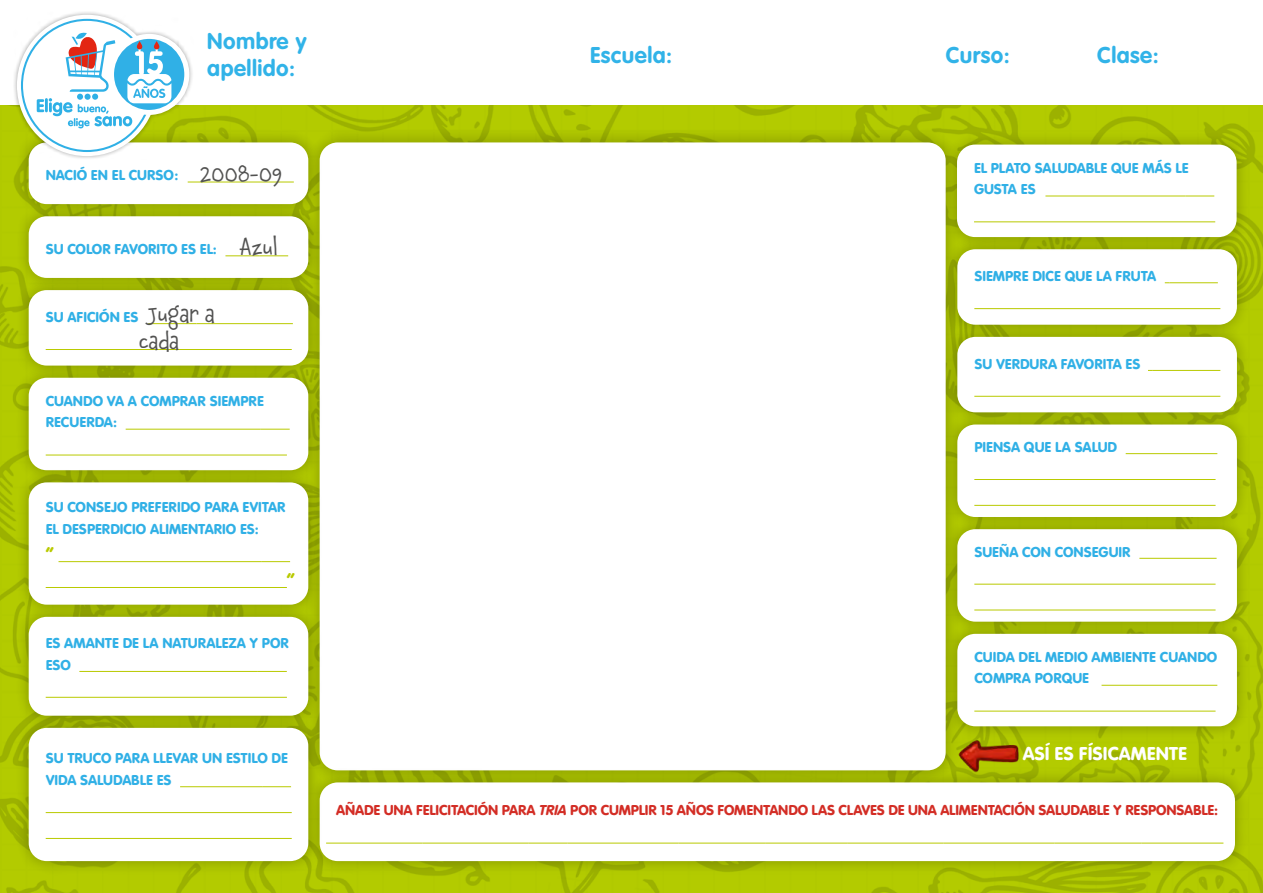
<style>
.page{position:relative;width:1263px;height:893px;background:#fff}
.page>*{position:absolute;margin:0;border:0;box-sizing:border-box;transform-origin:0 0}
.t1{font:700 22.5px/27px "VAG Rounded LT Pro";letter-spacing:.02em;color:#31b3e8}
.t2{font:22.5px/26.5px "Chaloops";color:#525251}
.t3{font:19.5px "VAG Rundschrift D";color:#fff}
.t4{font:700 18px "VAG Rounded LT Pro";color:#b9ca01}
.t5{font:15px/21.6px "VAG Rundschrift D";color:#30b0e6}
.t6{font:15px "VAG Rundschrift D";letter-spacing:-.01em;color:#d32d25}
.s1{font-style:italic}
</style>
<div class="page">
<img style="left:0;top:106px;width:1263px;height:787px">
<div style="left:306px;top:129px;width:654px;height:655px;background:#000;opacity:.27"></div>
<div style="left:320px;top:142px;width:626px;height:628px;background:#fff;border-radius:18px"></div>
<div style="left:306px;top:769px;width:943px;height:106px;background:#000;opacity:.27"></div>
<div style="left:320px;top:782px;width:915px;height:79px;background:#fff;border-radius:18px"></div>
<hr style="left:326px;top:843px;width:97px;height:1px;background:#b9ca01">
<hr style="left:423px;top:843px;width:106px;height:1px;background:#b9ca01">
<hr style="left:529px;top:843px;width:38px;height:1px;background:#b9ca01">
<hr style="left:567px;top:843px;width:111px;height:1px;background:#b9ca01">
<hr style="left:678px;top:843px;width:87px;height:1px;background:#b9ca01">
<hr style="left:765px;top:843px;width:82px;height:1px;background:#b9ca01">
<hr style="left:847px;top:843px;width:97px;height:1px;background:#b9ca01">
<hr style="left:944px;top:843px;width:110px;height:1px;background:#b9ca01">
<hr style="left:1054px;top:843px;width:87px;height:1px;background:#b9ca01">
<hr style="left:1141px;top:843px;width:82px;height:1px;background:#b9ca01">
<div style="left:15px;top:129px;width:307px;height:89px;background:#000;opacity:.27"></div>
<div style="left:29px;top:142px;width:279px;height:62px;background:#fff;border-radius:18px"></div>
<hr style="left:188px;top:182px;width:48px;height:1px;background:#b9ca01">
<hr style="left:236px;top:182px;width:58px;height:1px;background:#b9ca01">
<div style="left:15px;top:202px;width:307px;height:90px;background:#000;opacity:.27"></div>
<div style="left:29px;top:216px;width:279px;height:62px;background:#fff;border-radius:18px"></div>
<hr style="left:225px;top:255px;width:34px;height:1px;background:#b9ca01">
<svg style="left:259px;top:255px;width:29px;height:1px"></svg>
<div style="left:15px;top:276px;width:307px;height:104px;background:#000;opacity:.27"></div>
<div style="left:29px;top:290px;width:279px;height:76px;background:#fff;border-radius:18px"></div>
<hr style="left:148px;top:323px;width:48px;height:1px;background:#b9ca01">
<hr style="left:196px;top:323px;width:97px;height:1px;background:#b9ca01">
<hr style="left:46px;top:349px;width:246px;height:1px;background:#b9ca01">
<div style="left:943px;top:235px;width:308px;height:104px;background:#000;opacity:.27"></div>
<div style="left:957px;top:249px;width:280px;height:76px;background:#fff;border-radius:18px"></div>
<hr style="left:1169px;top:282px;width:49px;height:1px;background:#b9ca01">
<hr style="left:974px;top:308px;width:246px;height:1px;background:#b9ca01">
<div style="left:943px;top:323px;width:308px;height:104px;background:#000;opacity:.27"></div>
<div style="left:957px;top:337px;width:280px;height:75px;background:#fff;border-radius:18px"></div>
<hr style="left:1153px;top:370px;width:67px;height:1px;background:#b9ca01">
<hr style="left:974px;top:396px;width:246px;height:1px;background:#b9ca01">
<div style="left:15px;top:364px;width:307px;height:120px;background:#000;opacity:.27"></div>
<div style="left:29px;top:378px;width:279px;height:92px;background:#fff;border-radius:18px"></div>
<hr style="left:126px;top:429px;width:135px;height:1px;background:#b9ca01">
<svg style="left:261px;top:429px;width:29px;height:1px"></svg>
<hr style="left:46px;top:455px;width:241px;height:1px;background:#b9ca01">
<div style="left:943px;top:411px;width:308px;height:120px;background:#000;opacity:.27"></div>
<div style="left:957px;top:424px;width:280px;height:93px;background:#fff;border-radius:18px"></div>
<hr style="left:1126px;top:453px;width:91px;height:1px;background:#b9ca01">
<hr style="left:974px;top:479px;width:241px;height:1px;background:#b9ca01">
<hr style="left:974px;top:505px;width:241px;height:1px;background:#b9ca01">
<div style="left:943px;top:515px;width:308px;height:120px;background:#000;opacity:.27"></div>
<div style="left:957px;top:529px;width:280px;height:93px;background:#fff;border-radius:18px"></div>
<hr style="left:1139px;top:558px;width:77px;height:1px;background:#b9ca01">
<hr style="left:974px;top:584px;width:241px;height:1px;background:#b9ca01">
<hr style="left:974px;top:610px;width:241px;height:1px;background:#b9ca01">
<div style="left:943px;top:620px;width:308px;height:120px;background:#000;opacity:.27"></div>
<div style="left:957px;top:634px;width:280px;height:92px;background:#fff;border-radius:18px"></div>
<hr style="left:1101px;top:685px;width:116px;height:1px;background:#b9ca01">
<hr style="left:974px;top:711px;width:241px;height:1px;background:#b9ca01">
<div style="left:943px;top:131px;width:308px;height:120px;background:#000;opacity:.27"></div>
<div style="left:957px;top:145px;width:279px;height:92px;background:#fff;border-radius:18px"></div>
<hr style="left:1045px;top:196px;width:140px;height:1px;background:#b9ca01">
<svg style="left:1185px;top:196px;width:29px;height:1px"></svg>
<hr style="left:974px;top:221px;width:241px;height:1px;background:#b9ca01">
<div style="left:15px;top:603px;width:307px;height:127px;background:#000;opacity:.27"></div>
<div style="left:29px;top:617px;width:279px;height:99px;background:#fff;border-radius:18px"></div>
<hr style="left:79px;top:671px;width:179px;height:1px;background:#b9ca01">
<svg style="left:258px;top:671px;width:29px;height:1px"></svg>
<hr style="left:46px;top:697px;width:241px;height:1px;background:#b9ca01">
<div style="left:15px;top:714px;width:307px;height:161px;background:#000;opacity:.27"></div>
<div style="left:29px;top:728px;width:279px;height:133px;background:#fff;border-radius:18px"></div>
<hr style="left:180px;top:786px;width:82px;height:1px;background:#b9ca01">
<svg style="left:262px;top:786px;width:29px;height:1px"></svg>
<hr style="left:46px;top:812px;width:246px;height:1px;background:#b9ca01">
<hr style="left:46px;top:838px;width:246px;height:1px;background:#b9ca01">
<div style="left:15px;top:469px;width:307px;height:150px;background:#000;opacity:.27"></div>
<div style="left:29px;top:482px;width:279px;height:123px;background:#fff;border-radius:18px"></div>
<hr style="left:59px;top:561px;width:202px;height:1px;background:#b9ca01">
<svg style="left:261px;top:561px;width:29px;height:1px"></svg>
<hr style="left:46px;top:587px;width:241px;height:1px;background:#b9ca01">
<div style="left:13px;top:11px;width:180px;height:149px;background:#000;opacity:.3"></div>
<svg style="left:111px;top:36px;width:76px;height:76px"></svg>
<div style="left:109px;top:34px;width:80px;height:81px;border:5px solid #fff;border-radius:50%"></div>
<svg style="left:21px;top:19px;width:150px;height:133px"></svg>
<svg style="left:137px;top:41px;width:5px;height:8px"></svg>
<svg style="left:154px;top:41px;width:5px;height:8px"></svg>
<img style="left:957px;top:739px;width:63px;height:33px">
<h1 class="t1" style="left:207px;top:28px;width:101px">Nombre y apellido:</h1>
<h1 class="t1" style="left:590px;top:42px;width:84px">Escuela:</h1>
<h1 class="t1" style="left:946px;top:42px;width:66px">Curso:</h1>
<h1 class="t1" style="left:1097px;top:42px;width:63px">Clase:</h1>
<p class="t5" style="left:46px;top:164px;width:134px">NACIÓ EN EL CURSO:</p>
<h1 class="t2" style="left:200px;top:161px;width:84px">2008-09</h1>
<p class="t5" style="left:46px;top:238px;width:173px">SU COLOR FAVORITO ES EL:</p>
<h1 class="t2" style="left:139px;top:301px;width:77px;text-indent:9px">Jugar a cada</h1>
<p class="t5" style="left:46px;top:306px;width:94px">SU AFICIÓN ES</p>
<h1 class="t2" style="left:240px;top:234px;width:39px">Azul</h1>
<p class="t5" style="left:46px;top:390px;width:220px">CUANDO VA A COMPRAR SIEMPRE<br>RECUERDA:</p>
<p class="t5" style="left:46px;top:496px;width:242px">SU CONSEJO PREFERIDO PARA EVITAR<br>EL DESPERDICIO ALIMENTARIO ES:</p>
<p class="t4" style="left:46px;top:542px;width:9px">“</p>
<p class="t4" style="left:287px;top:568px;width:9px">“</p>
<p class="t5" style="left:46px;top:632px;width:245px">ES AMANTE DE LA NATURALEZA Y POR<br>ESO</p>
<p class="t5" style="left:46px;top:747px;width:244px">SU TRUCO PARA LLEVAR UN ESTILO DE<br>VIDA SALUDABLE ES</p>
<p class="t5" style="left:974px;top:157px;width:216px">EL PLATO SALUDABLE QUE MÁS LE<br>GUSTA ES</p>
<p class="t5" style="left:974px;top:265px;width:183px">SIEMPRE DICE QUE LA FRUTA</p>
<p class="t5" style="left:974px;top:353px;width:168px">SU VERDURA FAVORITA ES</p>
<p class="t5" style="left:974px;top:436px;width:144px">PIENSA QUE LA SALUD</p>
<p class="t5" style="left:974px;top:541px;width:158px">SUEÑA CON CONSEGUIR</p>
<p class="t5" style="left:974px;top:646px;width:244px">CUIDA DEL MEDIO AMBIENTE CUANDO<br>COMPRA PORQUE</p>
<h2 class="t3" style="left:1023px;top:742px;width:166px">ASÍ ES FÍSICAMENTE</h2>
<p class="t6" style="left:336px;top:801px;width:884px">AÑADE UNA FELICITACIÓN PARA <span class="s1">TRIA</span> POR CUMPLIR 15 AÑOS FOMENTANDO LAS CLAVES DE UNA ALIMENTACIÓN SALUDABLE Y RESPONSABLE:</p>
</div>
